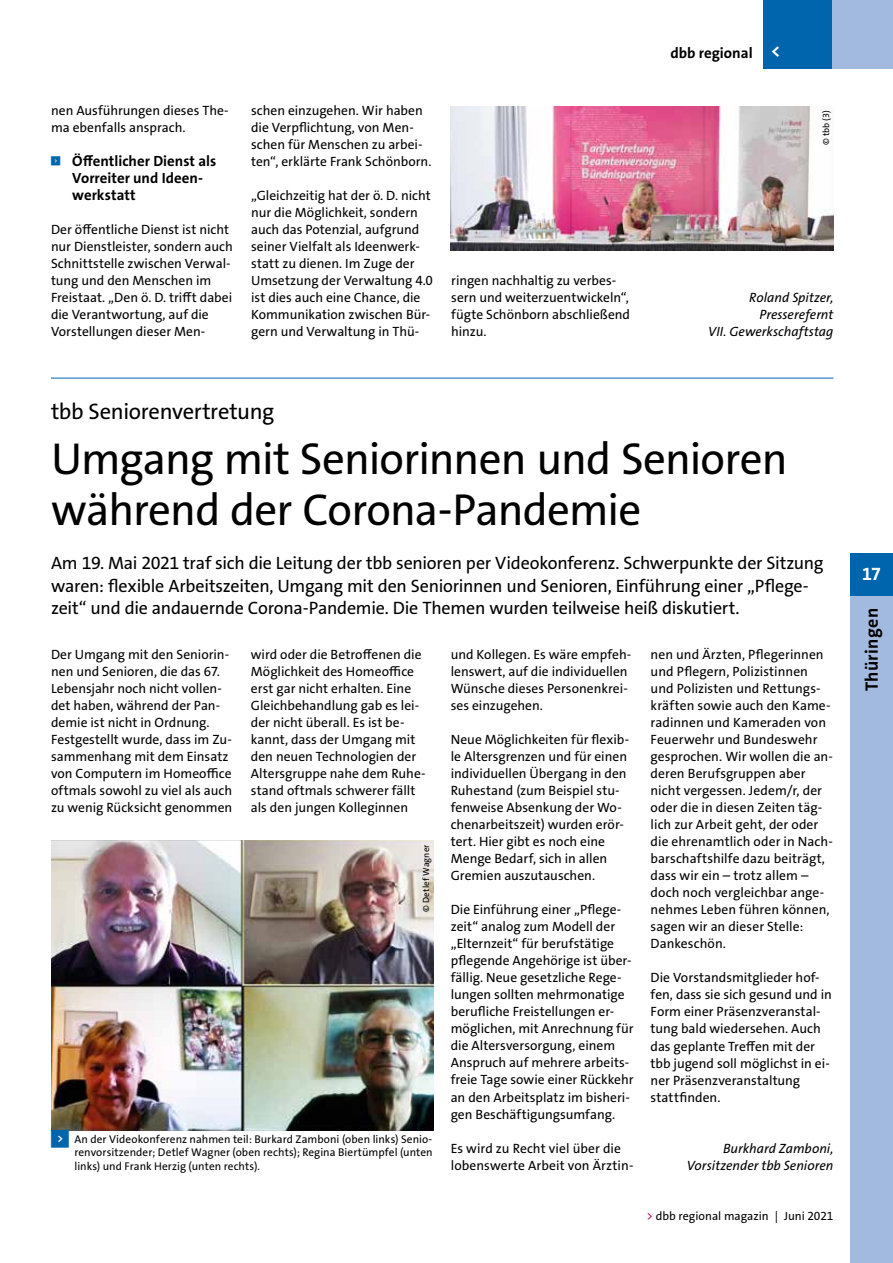
<style>
.page{position:relative;width:893px;height:1263px;background:#fff}
.page>*{position:absolute;margin:0;border:0;box-sizing:border-box;transform-origin:0 0}
.t1{font:45px/51px "The Sans Os F";letter-spacing:-.02em;color:#000}
.t2{font:22.5px "The Sans Os F";letter-spacing:-.015em;color:#000}
.t3{font:18px/22.5px "The Sans Os F";letter-spacing:-.015em;color:#000}
.t4{font:700 18px "The Sans Os F";letter-spacing:.02em;color:#000}
.t5{font:700 18px "The Sans Os F";color:#fff}
.t6{font:700 15px "The Sans Os F";color:#000}
.t7{font:700 14.85px/17px "The Sans Os F";color:#000}
.t8{font:13.5px/17px "The Sans Os F";color:#000}
.t9{font:italic 13.5px/17px "The Sans Os F";color:#000;text-align:right}
.t10{font:12px "The Sans Os F";letter-spacing:-.005em;color:#000}
.t11{font:11.25px/13.5px "The Sans Os F";letter-spacing:.005em;color:#000;text-align:justify}
.t12{font:9px "The Sans Os F";letter-spacing:.015em;color:#000}
.t13{font:5.85px "Top Numbers";color:#0065ac}
.s1{font-size:18px;color:#fff}
.s2{font-family:"Top Numbers";color:#0065ac}
.s3{color:#c3006b}
</style>
<div class="page">
<img style="left:451px;top:106px;width:382px;height:145px">
<img style="left:51px;top:840px;width:383px;height:290px">
<hr style="left:51px;top:378px;width:782px;height:1px;background:#0065ac">
<div style="left:763px;top:0;width:130px;height:68px;background:#a2bae0"></div>
<div style="left:763px;top:0;width:68px;height:68px;background:#0065ac"></div>
<div style="left:850px;top:595px;width:43px;height:668px;background:#a2bae0"></div>
<div style="left:850px;top:553px;width:43px;height:42px;background:#0065ac"></div>
<p class="t8" style="left:51px;top:102px;width:179px">nen Ausführungen dieses The&shy;ma ebenfalls ansprach.</p>
<p class="t13" style="left:51px;top:157px;width:11px">&lt;</p>
<p class="t7" style="left:72px;top:152px;width:145px">Öffentlicher Dienst als<br>Vorreiter und Ideen&shy;werkstatt</p>
<p class="t8" style="left:51px;top:221px;width:183px">Der öffentliche Dienst ist nicht nur Dienstleister, sondern auch<br>Schnittstelle zwischen Verwal&shy;tung und den Menschen im<br>Freistaat. „Den ö. D. trifft dabei die Verantwortung, auf die<br>Vorstellungen dieser Men-</p>
<p class="t8" style="left:251px;top:102px;width:182px">schen einzugehen. Wir haben die Verpflichtung, von Men&shy;schen für Menschen zu arbei&shy;ten“, erklärte Frank Schönborn.</p>
<p class="t8" style="left:251px;top:187px;width:183px">„Gleichzeitig hat der ö. D. nicht nur die Möglichkeit, sondern auch das Potenzial, aufgrund seiner Vielfalt als Ideenwerk&shy;statt zu dienen. Im Zuge der<br>Umsetzung der Verwaltung 4.0 ist dies auch eine Chance, die<br>Kommunikation zwischen Bür&shy;gern und Verwaltung in Thü-</p>
<p class="t8" style="left:451px;top:272px;width:180px">ringen nachhaltig zu verbes&shy;sern und weiterzuentwickeln“, fügte Schönborn abschließend hinzu.</p>
<p class="t6" style="left:670px;top:44px;width:112px">dbb regional <span class="s1">&lt;</span></p>
<p class="t12" style="left:820px;top:145px;width:36px;rotate:-90deg">© tbb (3)</p>
<p class="t9" style="left:708px;top:289px;width:127px">Roland Spitzer,<br>Presserefernt<br>VII. Gewerkschaftstag</p>
<h2 class="t2" style="left:51px;top:397px;width:225px">tbb Seniorenvertretung</h2>
<h1 class="t1" style="left:51px;top:434px;width:738px">Umgang mit Seniorinnen und Senioren während der Corona-Pandemie</h1>
<p class="t3" style="left:51px;top:552px;width:774px">Am 19. Mai 2021 traf sich die Leitung der tbb senioren per Videokonferenz. Schwerpunkte der Sitzung waren: flexible Arbeitszeiten, Umgang mit den Seniorinnen und Senioren, Einführung einer „Pflege&shy;zeit“ und die andauernde Corona-Pandemie. Die Themen wurden teilweise heiß diskutiert.</p>
<p class="t8" style="left:51px;top:646px;width:183px">Der Umgang mit den Seniorin&shy;nen und Senioren, die das 67.<br>Lebensjahr noch nicht vollen&shy;det haben, während der Pan&shy;demie ist nicht in Ordnung.<br>Festgestellt wurde, dass im Zu&shy;sammenhang mit dem Einsatz von Computern im Homeoffice oftmals sowohl zu viel als auch zu wenig Rücksicht genommen</p>
<p class="t8" style="left:251px;top:646px;width:176px">wird oder die Betroffenen die<br>Möglichkeit des Homeoffice erst gar nicht erhalten. Eine<br>Gleichbehandlung gab es lei&shy;der nicht überall. Es ist be&shy;kannt, dass der Umgang mit den neuen Technologien der<br>Altersgruppe nahe dem Ruhe&shy;stand oftmals schwerer fällt als den jungen Kolleginnen</p>
<p class="t8" style="left:451px;top:646px;width:182px">und Kollegen. Es wäre empfeh&shy;lenswert, auf die individuellen<br>Wünsche dieses Personenkrei&shy;ses einzugehen.</p>
<p class="t8" style="left:651px;top:646px;width:184px">nen und Ärzten, Pflegerinnen und Pflegern, Polizistinnen und Polizisten und Rettungs&shy;kräften sowie auch den Kame&shy;radinnen und Kameraden von<br>Feuerwehr und Bundeswehr gesprochen. Wir wollen die an&shy;deren Berufsgruppen aber nicht vergessen. Jedem/r, der oder die in diesen Zeiten täg&shy;lich zur Arbeit geht, der oder die ehrenamtlich oder in Nach&shy;barschaftshilfe dazu beiträgt, dass wir ein – trotz allem – doch noch vergleichbar ange&shy;nehmes Leben führen können, sagen wir an dieser Stelle:<br>Dankeschön.</p>
<p class="t8" style="left:651px;top:969px;width:183px">Die Vorstandsmitglieder hof&shy;fen, dass sie sich gesund und in<br>Form einer Präsenzveranstal&shy;tung bald wiedersehen. Auch das geplante Treffen mit der tbb jugend soll möglichst in ei&shy;ner Präsenzveranstaltung stattfinden.</p>
<p class="t8" style="left:451px;top:731px;width:180px">Neue Möglichkeiten für flexib&shy;le Altersgrenzen und für einen individuellen Übergang in den<br>Ruhestand (zum Beispiel stu&shy;fenweise Absenkung der Wo&shy;chenarbeitszeit) wurden erör&shy;tert. Hier gibt es noch eine<br>Menge Bedarf, sich in allen<br>Gremien auszutauschen.</p>
<p class="t8" style="left:451px;top:901px;width:184px">Die Einführung einer „Pflege&shy;zeit“ analog zum Modell der „Elternzeit“ für berufstätige pflegende Angehörige ist über&shy;fällig. Neue gesetzliche Rege&shy;lungen sollten mehrmonatige berufliche Freistellungen er&shy;möglichen, mit Anrechnung für die Altersversorgung, einem<br>Anspruch auf mehrere arbeits&shy;freie Tage sowie einer Rückkehr an den Arbeitsplatz im bisheri&shy;gen Beschäftigungsumfang.</p>
<p class="t8" style="left:451px;top:1139px;width:184px">Es wird zu Recht viel über die lobenswerte Arbeit von Ärztin-</p>
<p class="t12" style="left:420px;top:912px;width:69px;rotate:-90deg">© Detlef Wagner</p>
<p class="t11" style="left:74px;top:1132px;width:360px;text-indent:-23px"><span class="s2">&lt;</span> An der Videokonferenz nahmen teil: Burkard Zamboni (oben links) Senio&shy;renvorsitzender; Detlef Wagner (oben rechts); Regina Biertümpfel (unten links) und Frank Herzig (unten rechts).</p>
<p class="t9" style="left:687px;top:1140px;width:148px">Burkhard Zamboni,<br>Vorsitzender tbb Senioren</p>
<p class="t10" style="left:646px;top:1208px;width:188px"><span class="s3">&gt;</span> dbb regional magazin | Juni 2021</p>
<h3 class="t5" style="left:862px;top:562px;width:20px">17</h3>
<h3 class="t4" style="left:860px;top:691px;width:85px;rotate:-90deg">Thüringen</h3>
</div>
